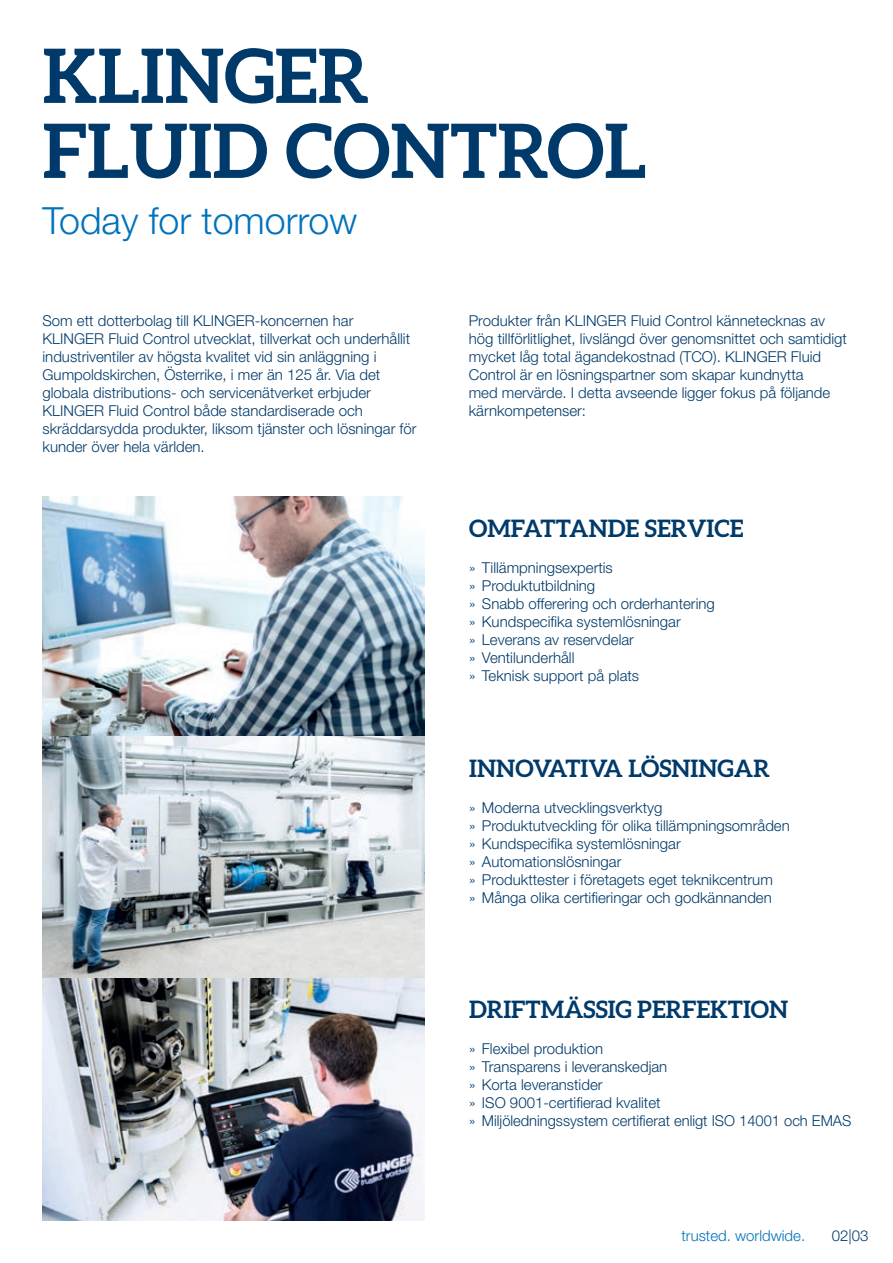
<style>
.page{position:relative;width:893px;height:1263px;background:#fff}
.page>*{position:absolute;margin:0;border:0;box-sizing:border-box;transform-origin:0 0}
.t1{font:700 75px/75px "Aleo";color:#003a6a}
.t2{font:300 37.5px "Helvetica Neue LT Pro";color:#0072bc}
.t3{font:700 24px "Aleo";color:#003a6a}
.t4{font:300 15px/18px "Helvetica Neue LT Pro";color:#003a6a}
.t5{font:300 15px "Helvetica Neue LT Pro";color:#0072bc}
</style>
<div class="page">
<img style="left:43px;top:496px;width:382px;height:724px">
<h1 class="t1" style="left:43px;top:37px;width:606px">KLINGER<br>FLUID CONTROL</h1>
<h2 class="t2" style="left:43px;top:198px;width:316px">Today for tomorrow</h2>
<p class="t4" style="left:43px;top:312px;width:375px">Som ett dotterbolag till KLINGER-koncernen har KLINGER Fluid Control utvecklat, tillverkat och underhållit industriventiler av högsta kvalitet vid sin anläggning i Gumpoldskirchen, Österrike, i mer än 125 år. Via det globala distributions- och servicenätverket erbjuder KLINGER Fluid Control både standardiserade och skräddarsydda produkter, liksom tjänster och lösningar för kunder över hela världen.</p>
<p class="t4" style="left:469px;top:312px;width:380px">Produkter från KLINGER Fluid Control kännetecknas av hög tillförlitlighet, livslängd över genomsnittet och samtidigt mycket låg total ägandekostnad (TCO). KLINGER Fluid Control är en lösningspartner som skapar kundnytta<br>med mervärde. I detta avseende ligger fokus på följande kärnkompetenser:</p>
<h3 class="t3" style="left:469px;top:514px;width:276px">OMFATTANDE SERVICE</h3>
<p class="t4" style="left:469px;top:558px;width:247px">» Tillämpningsexpertis<br>» Produktutbildning<br>» Snabb offerering och orderhantering » Kundspecifika systemlösningar<br>» Leverans av reservdelar<br>» Ventilunderhåll<br>» Teknisk support på plats</p>
<h3 class="t3" style="left:469px;top:755px;width:302px">INNOVATIVA LÖSNINGAR</h3>
<p class="t4" style="left:469px;top:798px;width:322px">» Moderna utvecklingsverktyg<br>» Produktutveckling för olika tillämpningsområden » Kundspecifika systemlösningar<br>» Automationslösningar<br>» Produkttester i företagets eget teknikcentrum<br>» Många olika certifieringar och godkännanden</p>
<h3 class="t3" style="left:469px;top:995px;width:321px">DRIFTMÄSSIG PERFEKTION</h3>
<p class="t4" style="left:469px;top:1039px;width:384px">» Flexibel produktion<br>» Transparens i leveranskedjan<br>» Korta leveranstider<br>» ISO 9001-certifierad kvalitet<br>» Miljöledningssystem certifierat enligt ISO 14001 och EMAS</p>
<p class="t5" style="left:681px;top:1226px;width:125px">trusted. worldwide.</p>
<p class="t4" style="left:832px;top:1226px;width:38px">02|03</p>
</div>
